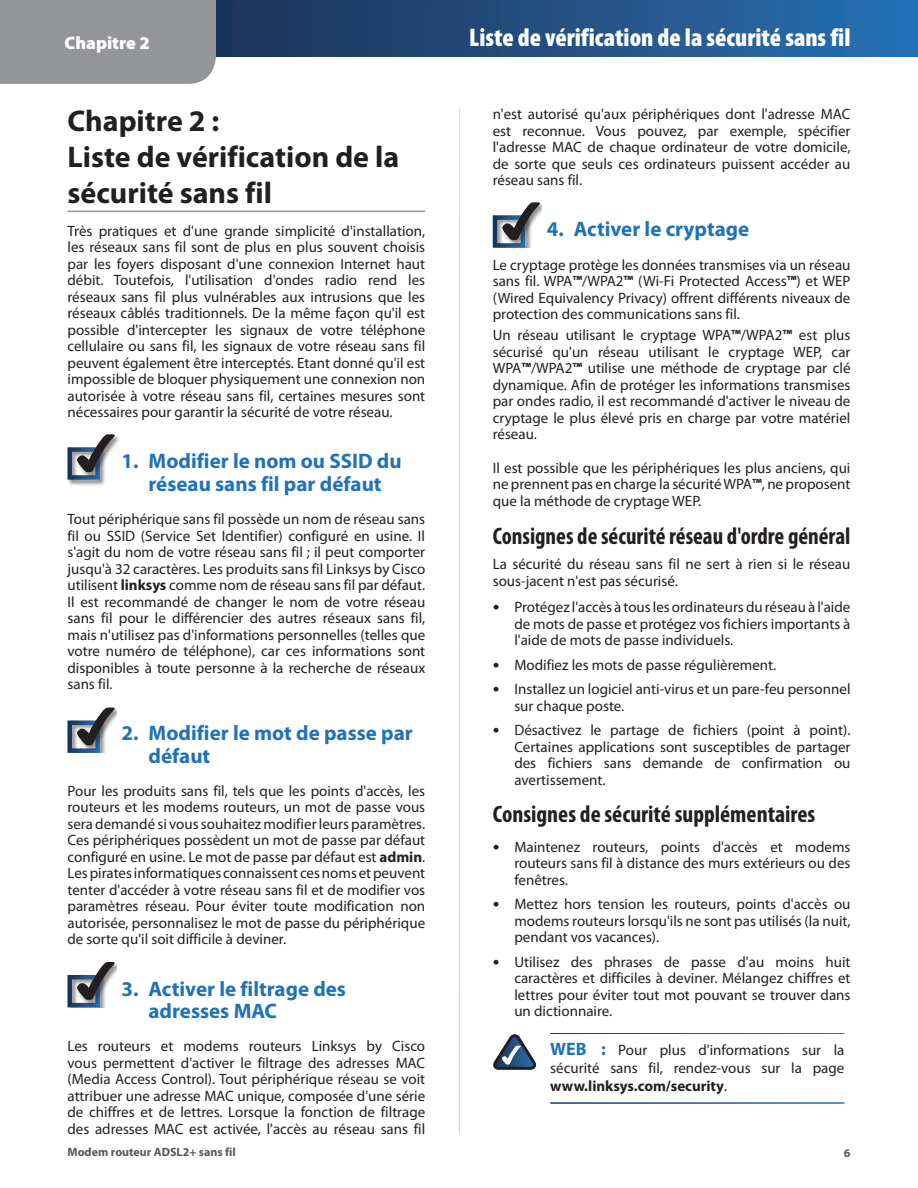
<style>
.page{position:relative;width:918px;height:1188px;background:#fff}
.page>*{position:absolute;margin:0;border:0;box-sizing:border-box;transform-origin:0 0}
.t1{font:700 30px/36px "Myriad Pro";color:#231f20}
.t2{font:900 condensed 25.5px "Myriad Pro";color:#fff}
.t3{font:700 condensed 24px "Myriad Pro";color:#231f20}
.t4{font:700 21px/22.5px "Myriad Pro";color:#1f72ba}
.t5{font:900 18px "Myriad Pro";color:#fff}
.t6{font:15px/16.5px "Myriad Pro";color:#231f20;text-align:justify}
.t7{font:700 12px "Myriad Pro";color:#57585a}
.s1{font-weight:700}
.s2{font-family:"Helvetica Neue";font-weight:500;font-stretch:condensed;font-size:13.5px}
.s3{font-weight:700;font-size:18px;color:#1f72ba}
</style>
<div class="page">
<div style="left:0;top:0;width:216px;height:84px;background:#939598"></div>
<div style="left:217px;top:1px;width:700px;height:55px;background:linear-gradient(to right,#1d3357,#2870b4)"></div>
<hr style="left:68px;top:211px;width:357px;height:1px;background:#939598">
<div style="left:67px;top:447px;width:40px;height:40px;background:#231f20;opacity:.5"></div>
<div style="left:77px;top:434px;width:44px;height:45px;background:#231f20;opacity:.5"></div>
<svg style="left:76px;top:434px;width:40px;height:39px"></svg>
<div style="left:68px;top:719px;width:40px;height:34px;background:#231f20;opacity:.5"></div>
<div style="left:76px;top:707px;width:40px;height:46px;background:#231f20;opacity:.5"></div>
<svg style="left:76px;top:707px;width:40px;height:39px"></svg>
<div style="left:68px;top:973px;width:40px;height:34px;background:#231f20;opacity:.5"></div>
<div style="left:76px;top:962px;width:40px;height:45px;background:#231f20;opacity:.5"></div>
<svg style="left:76px;top:962px;width:40px;height:38px"></svg>
<div style="left:493px;top:214px;width:40px;height:34px;background:#231f20;opacity:.5"></div>
<div style="left:501px;top:202px;width:40px;height:45px;background:#231f20;opacity:.5"></div>
<svg style="left:502px;top:202px;width:39px;height:39px"></svg>
<svg style="left:493px;top:1034px;width:43px;height:36px"></svg>
<p class="t5" style="left:65px;top:32px;width:87px">Chapitre 2</p>
<h2 class="t2" style="left:469px;top:21px;width:383px">Liste de vérification de la sécurité sans fil</h2>
<h1 class="t1" style="left:68px;top:101px;width:333px">Chapitre 2 :<br>Liste de vérification de la sécurité sans fil</h1>
<p class="t6" style="left:68px;top:222px;width:359px">Très pratiques et d'une grande simplicité d'installation, les réseaux sans fil sont de plus en plus souvent choisis par les foyers disposant d'une connexion Internet haut débit. Toutefois, l'utilisation d'ondes radio rend les réseaux sans fil plus vulnérables aux intrusions que les réseaux câblés traditionnels. De la même façon qu'il est possible d'intercepter les signaux de votre téléphone cellulaire ou sans fil, les signaux de votre réseau sans fil peuvent également être interceptés. Etant donné qu'il est impossible de bloquer physiquement une connexion non autorisée à votre réseau sans fil, certaines mesures sont nécessaires pour garantir la sécurité de votre réseau.</p>
<h3 class="t4" style="left:122px;top:449px;width:282px;text-align:center">1. Modifier le nom ou SSID du réseau sans fil par défaut</h3>
<p class="t6" style="left:68px;top:511px;width:359px">Tout périphérique sans fil possède un nom de réseau sans fil ou SSID (Service Set Identifier) configuré en usine. Il s'agit du nom de votre réseau sans fil ; il peut comporter jusqu'à 32 caractères. Les produits sans fil Linksys by Cisco utilisent <span class="s1">linksys</span> comme nom de réseau sans fil par défaut.<br>Il est recommandé de changer le nom de votre réseau sans fil pour le différencier des autres réseaux sans fil, mais n'utilisez pas d'informations personnelles (telles que votre numéro de téléphone), car ces informations sont disponibles à toute personne à la recherche de réseaux sans fil.</p>
<h3 class="t4" style="left:149px;top:721px;width:266px;text-indent:-27px">2. Modifier le mot de passe par défaut</h3>
<p class="t6" style="left:68px;top:782px;width:359px">Pour les produits sans fil, tels que les points d'accès, les routeurs et les modems routeurs, un mot de passe vous sera demandé si vous souhaitez modifier leurs paramètres.<br>Ces périphériques possèdent un mot de passe par défaut configuré en usine. Le mot de passe par défaut est <span class="s1">admin</span>.<br>Les pirates informatiques connaissent ces noms et peuvent tenter d'accéder à votre réseau sans fil et de modifier vos paramètres réseau. Pour éviter toute modification non autorisée, personnalisez le mot de passe du périphérique de sorte qu'il soit difficile à deviner.</p>
<h3 class="t4" style="left:149px;top:977px;width:199px;text-indent:-27px">3. Activer le filtrage des adresses MAC</h3>
<p class="t6" style="left:68px;top:1038px;width:359px">Les routeurs et modems routeurs Linksys by Cisco vous permettent d'activer le filtrage des adresses MAC (Media Access Control). Tout périphérique réseau se voit attribuer une adresse MAC unique, composée d'une série de chiffres et de lettres. Lorsque la fonction de filtrage des adresses MAC est activée, l'accès au réseau sans fil</p>
<p class="t6" style="left:493px;top:106px;width:359px">n'est autorisé qu'aux périphériques dont l'adresse MAC est reconnue. Vous pouvez, par exemple, spécifier l'adresse MAC de chaque ordinateur de votre domicile, de sorte que seuls ces ordinateurs puissent accéder au réseau sans fil.</p>
<h3 class="t4" style="left:547px;top:217px;width:204px">4. Activer le cryptage</h3>
<p class="t6" style="left:493px;top:256px;width:359px">Le cryptage protège les données transmises via un réseau sans fil. WPA<span class="s1">™</span>/WPA2<span class="s1">™</span> (Wi-Fi Protected Access<span class="s1">™</span>) et WEP (Wired Equivalency Privacy) offrent différents niveaux de protection des communications sans fil.</p>
<p class="t6" style="left:493px;top:327px;width:359px">Un réseau utilisant le cryptage WPA<span class="s1">™</span>/WPA2<span class="s1">™</span> est plus sécurisé qu'un réseau utilisant le cryptage WEP, car WPA<span class="s1">™</span>/WPA2<span class="s1">™</span> utilise une méthode de cryptage par clé dynamique. Afin de protéger les informations transmises par ondes radio, il est recommandé d'activer le niveau de cryptage le plus élevé pris en charge par votre matériel réseau.</p>
<p class="t6" style="left:493px;top:459px;width:359px">Il est possible que les périphériques les plus anciens, qui ne prennent pas en charge la sécurité WPA<span class="s1">™</span>, ne proposent que la méthode de cryptage WEP.</p>
<h3 class="t3" style="left:493px;top:521px;width:359px">Consignes de sécurité réseau d'ordre général</h3>
<p class="t6" style="left:493px;top:556px;width:359px">La sécurité du réseau sans fil ne sert à rien si le réseau sous-jacent n'est pas sécurisé.</p>
<p class="t6" style="left:514px;top:599px;width:338px;text-indent:-22px"><span class="s2">•</span> Protégez l'accès à tous les ordinateurs du réseau à l'aide de mots de passe et protégez vos fichiers importants à l'aide de mots de passe individuels.</p>
<p class="t6" style="left:493px;top:656px;width:285px"><span class="s2">•</span> Modifiez les mots de passe régulièrement.</p>
<p class="t6" style="left:514px;top:681px;width:338px;text-indent:-22px"><span class="s2">•</span> Installez un logiciel anti-virus et un pare-feu personnel sur chaque poste.</p>
<p class="t6" style="left:514px;top:722px;width:338px;text-indent:-22px"><span class="s2">•</span> Désactivez le partage de fichiers (point à point).<br>Certaines applications sont susceptibles de partager des fichiers sans demande de confirmation ou avertissement.</p>
<h3 class="t3" style="left:493px;top:799px;width:324px">Consignes de sécurité supplémentaires</h3>
<p class="t6" style="left:514px;top:838px;width:338px;text-indent:-22px"><span class="s2">•</span> Maintenez routeurs, points d'accès et modems routeurs sans fil à distance des murs extérieurs ou des fenêtres.</p>
<p class="t6" style="left:514px;top:896px;width:338px;text-indent:-22px"><span class="s2">•</span> Mettez hors tension les routeurs, points d'accès ou modems routeurs lorsqu'ils ne sont pas utilisés (la nuit, pendant vos vacances).</p>
<p class="t6" style="left:514px;top:953px;width:338px;text-indent:-22px"><span class="s2">•</span> Utilisez des phrases de passe d'au moins huit caractères et difficiles à deviner. Mélangez chiffres et lettres pour éviter tout mot pouvant se trouver dans un dictionnaire.</p>
<p class="t6" style="left:550px;top:1041px;width:296px;line-height:18px"><span class="s3">WEB :</span> Pour plus d'informations sur la sécurité sans fil, rendez-vous sur la page <span class="s1">www.linksys.com/security</span>.</p>
<p class="t7" style="left:68px;top:1144px;width:170px">Modem routeur ADSL2+ sans fil</p>
<p class="t7" style="left:844px;top:1145px;width:8px">6</p>
</div>
